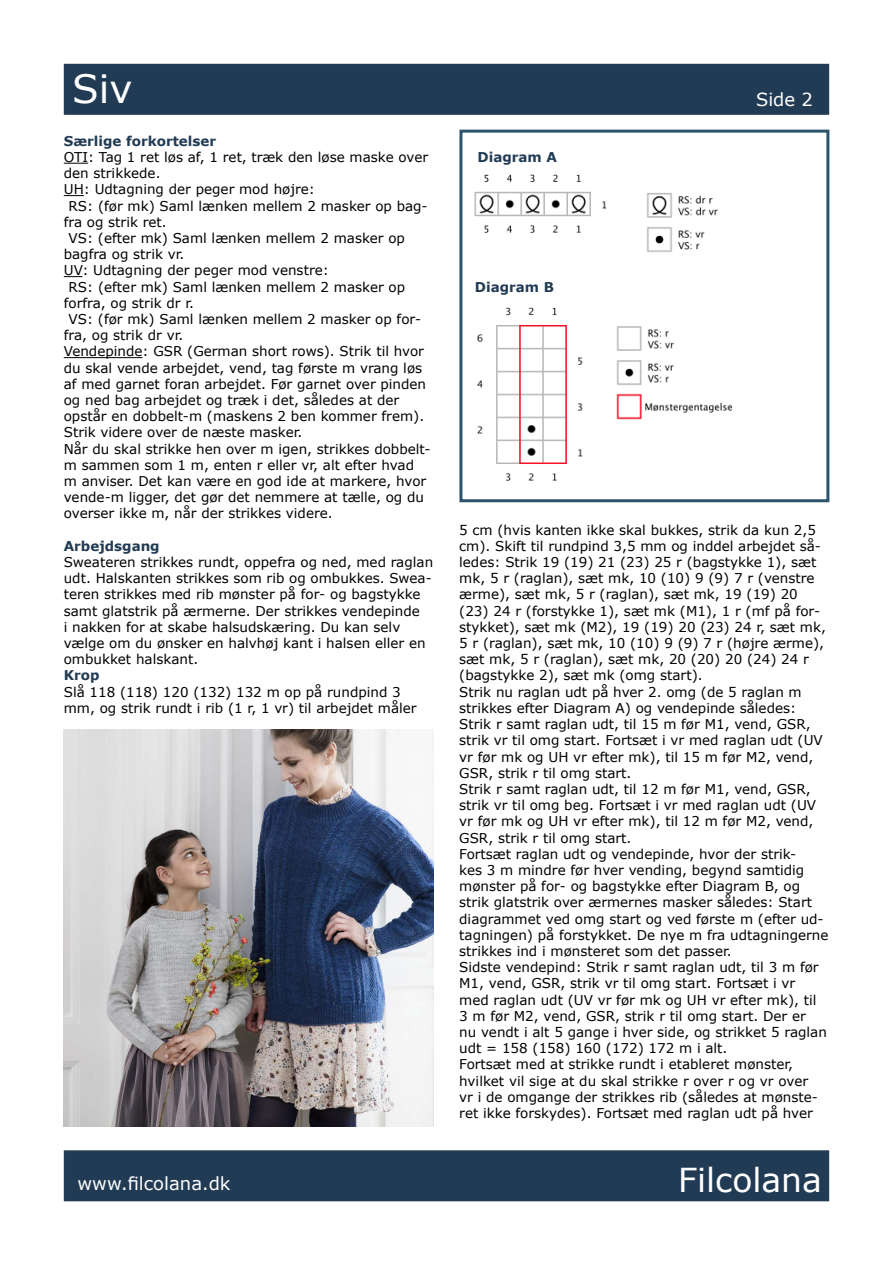
<style>
.page{position:relative;width:893px;height:1263px;background:#fff}
.page>*{position:absolute;margin:0;border:0;box-sizing:border-box;transform-origin:0 0}
.t1{font:39px "Verdana";color:#fff}
.t2{font:33px "Verdana";color:#fff}
.t3{font:18px "Verdana";color:#fff}
.t4{font:13.5px/16.2px "Verdana";color:#000}
.t5{font:700 13.5px "Verdana";color:#223b54}
</style>
<div class="page">
<div style="left:64px;top:64px;width:765px;height:51px;background:#223b54;border:2px solid #243c54"></div>
<div style="left:64px;top:1150px;width:765px;height:51px;background:#223b54;border:2px solid #243c54"></div>
<svg style="left:64px;top:163px;width:24px;height:1px"></svg>
<svg style="left:64px;top:195px;width:20px;height:1px"></svg>
<svg style="left:64px;top:276px;width:18px;height:1px"></svg>
<hr style="left:64px;top:357px;width:78px;height:1px;background:#000">
<img style="left:64px;top:729px;width:370px;height:398px">
<img style="left:474px;top:174px;width:133px;height:59px">
<img style="left:647px;top:193px;width:71px;height:59px">
<img style="left:477px;top:307px;width:106px;height:174px">
<img style="left:616px;top:326px;width:116px;height:94px">
<div style="left:459px;top:130px;width:370px;height:372px;border:3px solid #2e536c"></div>
<h1 class="t1" style="left:72px;top:62px;width:62px">Siv</h1>
<p class="t5" style="left:64px;top:131px;width:154px">Særlige forkortelser</p>
<p class="t4" style="left:64px;top:149px;width:366px">OTI: Tag 1 ret løs af, 1 ret, træk den løse maske over</p>
<p class="t4" style="left:64px;top:165px;width:98px">den strikkede.</p>
<p class="t4" style="left:64px;top:181px;width:253px">UH: Udtagning der peger mod højre:</p>
<p class="t4" style="left:69px;top:197px;width:361px">RS: (før mk) Saml lænken mellem 2 masker op bag-</p>
<p class="t4" style="left:64px;top:214px;width:105px">fra og strik ret.</p>
<p class="t4" style="left:69px;top:230px;width:338px">VS: (efter mk) Saml lænken mellem 2 masker op</p>
<p class="t4" style="left:64px;top:246px;width:122px">bagfra og strik vr.</p>
<p class="t4" style="left:64px;top:262px;width:267px">UV: Udtagning der peger mod venstre:</p>
<p class="t4" style="left:69px;top:278px;width:338px">RS: (efter mk) Saml lænken mellem 2 masker op</p>
<p class="t4" style="left:64px;top:295px;width:132px">forfra, og strik dr r.</p>
<p class="t4" style="left:69px;top:311px;width:354px">VS: (før mk) Saml lænken mellem 2 masker op for-</p>
<p class="t4" style="left:64px;top:327px;width:121px">fra, og strik dr vr.</p>
<p class="t4" style="left:64px;top:343px;width:362px">Vendepinde: GSR (German short rows). Strik til hvor</p>
<p class="t4" style="left:64px;top:359px;width:360px">du skal vende arbejdet, vend, tag første m vrang løs</p>
<p class="t4" style="left:64px;top:376px;width:364px">af med garnet foran arbejdet. Før garnet over pinden</p>
<p class="t4" style="left:64px;top:392px;width:337px">og ned bag arbejdet og træk i det, således at der</p>
<p class="t4" style="left:64px;top:408px;width:362px">opstår en dobbelt-m (maskens 2 ben kommer frem).</p>
<p class="t4" style="left:64px;top:424px;width:240px">Strik videre over de næste masker.</p>
<p class="t4" style="left:64px;top:440px;width:368px">Når du skal strikke hen over m igen, strikkes dobbelt-</p>
<p class="t4" style="left:64px;top:457px;width:352px">m sammen som 1 m, enten r eller vr, alt efter hvad</p>
<p class="t4" style="left:64px;top:473px;width:364px">m anviser. Det kan være en god ide at markere, hvor</p>
<p class="t4" style="left:64px;top:489px;width:362px">vende-m ligger, det gør det nemmere at tælle, og du</p>
<p class="t4" style="left:64px;top:505px;width:270px">overser ikke m, når der strikkes videre.</p>
<p class="t5" style="left:64px;top:536px;width:97px">Arbejdsgang</p>
<p class="t4" style="left:64px;top:554px;width:371px">Sweateren strikkes rundt, oppefra og ned, med raglan udt. Halskanten strikkes som rib og ombukkes. Swea&shy;teren strikkes med rib mønster på for- og bagstykke samt glatstrik på ærmerne. Der strikkes vendepinde<br>i nakken for at skabe halsudskæring. Du kan selv vælge om du ønsker en halvhøj kant i halsen eller en ombukket halskant.</p>
<p class="t5" style="left:64px;top:666px;width:37px">Krop</p>
<p class="t4" style="left:64px;top:683px;width:354px">Slå 118 (118) 120 (132) 132 m op på rundpind 3 mm, og strik rundt i rib (1 r, 1 vr) til arbejdet måler</p>
<p class="t5" style="left:477px;top:148px;width:81px">Diagram A</p>
<p class="t5" style="left:475px;top:277px;width:81px">Diagram B</p>
<h3 class="t3" style="left:756px;top:87px;width:58px">Side 2</h3>
<p class="t4" style="left:459px;top:521px;width:371px">5 cm (hvis kanten ikke skal bukkes, strik da kun 2,5 cm). Skift til rundpind 3,5 mm og inddel arbejdet så&shy;ledes: Strik 19 (19) 21 (23) 25 r (bagstykke 1), sæt mk, 5 r (raglan), sæt mk, 10 (10) 9 (9) 7 r (venstre ærme), sæt mk, 5 r (raglan), sæt mk, 19 (19) 20 (23) 24 r (forstykke 1), sæt mk (M1), 1 r (mf på for&shy;stykket), sæt mk (M2), 19 (19) 20 (23) 24 r, sæt mk, 5 r (raglan), sæt mk, 10 (10) 9 (9) 7 r (højre ærme), sæt mk, 5 r (raglan), sæt mk, 20 (20) 20 (24) 24 r (bagstykke 2), sæt mk (omg start).<br>Strik nu raglan udt på hver 2. omg (de 5 raglan m strikkes efter Diagram A) og vendepinde således:<br>Strik r samt raglan udt, til 15 m før M1, vend, GSR, strik vr til omg start. Fortsæt i vr med raglan udt (UV vr før mk og UH vr efter mk), til 15 m før M2, vend, GSR, strik r til omg start.<br>Strik r samt raglan udt, til 12 m før M1, vend, GSR, strik vr til omg beg. Fortsæt i vr med raglan udt (UV vr før mk og UH vr efter mk), til 12 m før M2, vend, GSR, strik r til omg start.<br>Fortsæt raglan udt og vendepinde, hvor der strik-<br>kes 3 m mindre før hver vending, begynd samtidig mønster på for- og bagstykke efter Diagram B, og strik glatstrik over ærmernes masker således: Start diagrammet ved omg start og ved første m (efter ud&shy;tagningen) på forstykket. De nye m fra udtagningerne strikkes ind i mønsteret som det passer.<br>Sidste vendepind: Strik r samt raglan udt, til 3 m før M1, vend, GSR, strik vr til omg start. Fortsæt i vr<br>med raglan udt (UV vr før mk og UH vr efter mk), til<br>3 m før M2, vend, GSR, strik r til omg start. Der er<br>nu vendt i alt 5 gange i hver side, og strikket 5 raglan udt = 158 (158) 160 (172) 172 m i alt.<br>Fortsæt med at strikke rundt i etableret mønster, hvilket vil sige at du skal strikke r over r og vr over<br>vr i de omgange der strikkes rib (således at mønste&shy;ret ikke forskydes). Fortsæt med raglan udt på hver</p>
<h3 class="t3" style="left:78px;top:1171px;width:154px">www.filcolana.dk</h3>
<h2 class="t2" style="left:678px;top:1157px;width:145px">Filcolana</h2>
</div>
